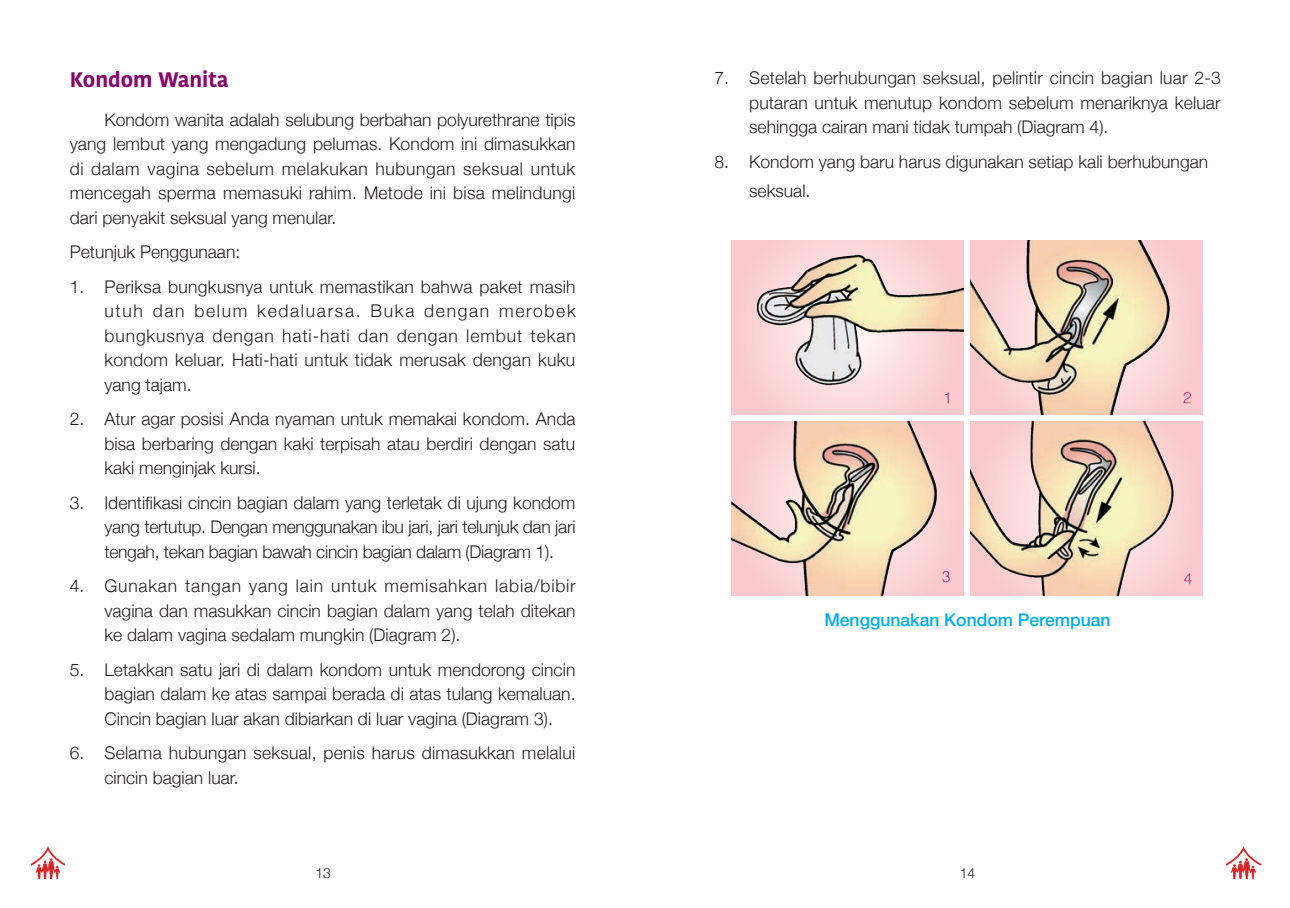
<style>
.page{position:relative;width:1290px;height:908px;background:#fff}
.page>*{position:absolute;margin:0;border:0;box-sizing:border-box;transform-origin:0 0}
.t1{font:700 21px "Kohinoor Bangla";color:#87056a}
.t2{font:300 17.5px/24.5px "Helvetica Neue";color:#231f20;text-align:justify}
.t3{font:500 17.5px "Helvetica Neue";color:#00aeef}
.t4{font:300 14px "Helvetica Neue";color:#231f20}
</style>
<div class="page">
<img style="left:731px;top:422px;width:232px;height:174px">
<img style="left:971px;top:422px;width:232px;height:174px">
<img style="left:731px;top:241px;width:232px;height:174px">
<img style="left:970px;top:241px;width:232px;height:174px">
<img style="left:1227px;top:847px;width:33px;height:31px">
<img style="left:31px;top:847px;width:33px;height:31px">
<p class="t1" style="left:70px;top:61px;width:160px">Kondom Wanita</p>
<p class="t2" style="left:70px;top:106px;width:507px;text-indent:35px">Kondom wanita adalah selubung berbahan polyurethrane tipis yang lembut yang mengadung pelumas. Kondom ini dimasukkan di dalam vagina sebelum melakukan hubungan seksual untuk mencegah sperma memasuki rahim. Metode ini bisa melindungi dari penyakit seksual yang menular.</p>
<p class="t2" style="left:70px;top:239px;width:172px">Petunjuk Penggunaan:</p>
<p class="t2" style="left:104px;top:273px;width:473px;text-indent:-35px">1. Periksa bungkusnya untuk memastikan bahwa paket masih utuh dan belum kedaluarsa. Buka dengan merobek bungkusnya dengan hati-hati dan dengan lembut tekan kondom keluar. Hati-hati untuk tidak merusak dengan kuku yang tajam.</p>
<p class="t2" style="left:104px;top:405px;width:472px;text-indent:-35px">2. Atur agar posisi Anda nyaman untuk memakai kondom. Anda bisa berbaring dengan kaki terpisah atau berdiri dengan satu kaki menginjak kursi.</p>
<p class="t2" style="left:104px;top:489px;width:473px;text-indent:-35px">3. Identifikasi cincin bagian dalam yang terletak di ujung kondom yang tertutup. Dengan menggunakan ibu jari, jari telunjuk dan jari tengah, tekan bagian bawah cincin bagian dalam (Diagram 1).</p>
<p class="t2" style="left:104px;top:572px;width:473px;text-indent:-35px">4. Gunakan tangan yang lain untuk memisahkan labia/bibir vagina dan masukkan cincin bagian dalam yang telah ditekan ke dalam vagina sedalam mungkin (Diagram 2).</p>
<p class="t2" style="left:104px;top:656px;width:473px;text-indent:-35px">5. Letakkan satu jari di dalam kondom untuk mendorong cincin bagian dalam ke atas sampai berada di atas tulang kemaluan.<br>Cincin bagian luar akan dibiarkan di luar vagina (Diagram 3).</p>
<p class="t2" style="left:104px;top:739px;width:472px;text-indent:-35px">6. Selama hubungan seksual, penis harus dimasukkan melalui cincin bagian luar.</p>
<p class="t4" style="left:315px;top:862px;width:17px">13</p>
<p class="t2" style="left:749px;top:65px;width:473px;text-indent:-35px">7. Setelah berhubungan seksual, pelintir cincin bagian luar 2-3 putaran untuk menutup kondom sebelum menariknya keluar sehingga cairan mani tidak tumpah (Diagram 4).</p>
<p class="t2" style="left:749px;top:146px;width:460px;line-height:29.4px;text-indent:-35px">8. Kondom yang baru harus digunakan setiap kali berhubungan seksual.</p>
<p class="t3" style="left:824px;top:606px;width:288px">Menggunakan Kondom Perempuan</p>
<p class="t4" style="left:960px;top:862px;width:17px">14</p>
</div>
